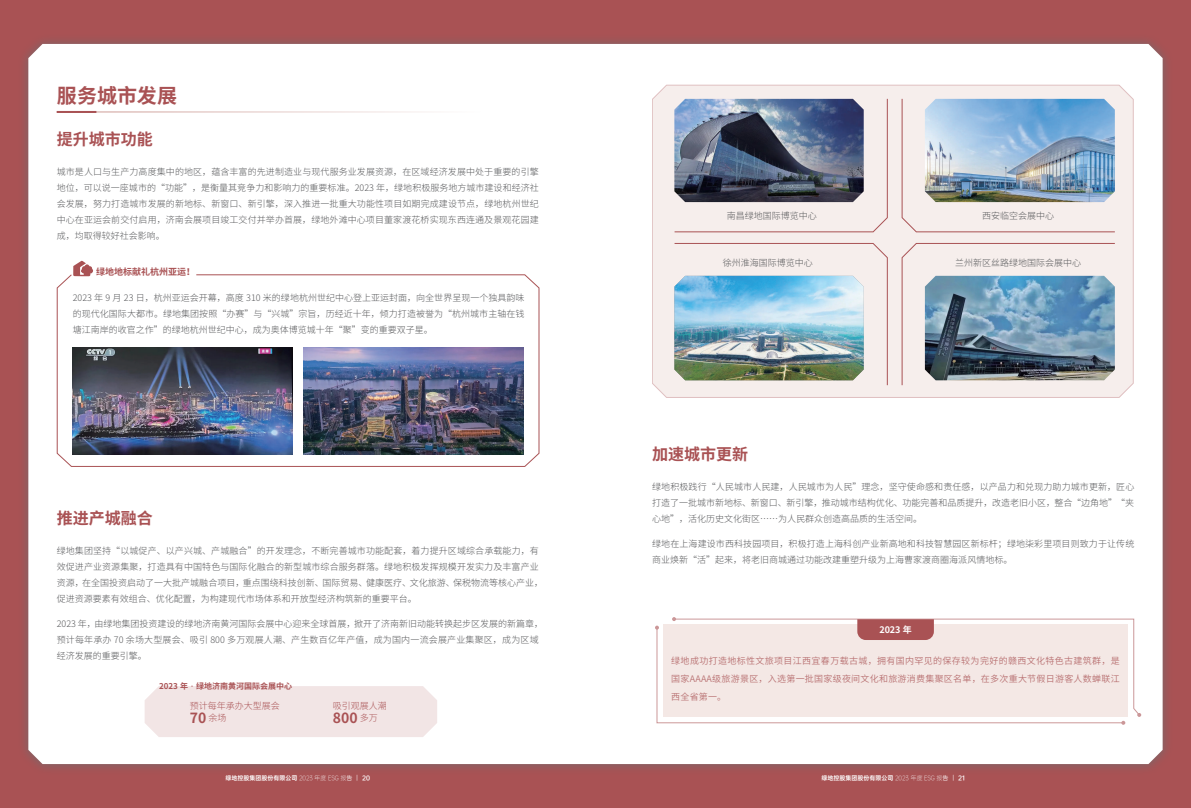
<style>
.page{position:relative;width:1191px;height:808px;background:#a95254}
.page>*{position:absolute;margin:0;border:0;box-sizing:border-box;transform-origin:0 0}
.t1{font:700 20px "Source Han Sans CN";letter-spacing:.005em;color:#a95254}
.t2{font:700 16px "Source Han Sans CN";color:#a95254}
.t3{font:700 14px "Source Han Sans CN";color:#a95254}
.t4{font:300 9px/16px "Source Han Sans CN";color:#57585a;text-align:justify}
.t5{font:9px/18px "Source Han Sans CN";letter-spacing:.03em;color:#a95254;text-align:justify}
.t6{font:300 9px "Source Han Sans CN";color:#a95254}
.t7{font:700 9px "Source Han Sans CN";color:#a95254}
.t8{font:700 9px "Source Han Sans CN";color:#fff}
.t9{font:700 8px "Source Han Sans CN";color:#a95254}
.t10{font:6px "OPPO Sans B";color:#fff}
.s1{font-family:"FZLTHK GBK1 0";font-weight:400}
.s2{font-weight:300;font-size:9px}
.s3{font-family:"OPPO Sans L"}
.s4{font-family:"OPPO Sans R"}
</style>
<div class="page">
<div style="left:18px;top:33px;width:1155px;height:742px;background:#6c6d70;opacity:.8"></div>
<div style="left:28px;top:44px;width:1134px;height:720px;background:#fff"></div>
<hr style="left:57px;top:112px;width:482px;height:1px;background:#ce9e98">
<hr style="left:57px;top:111px;width:39px;height:2px;background:#a95254">
<div style="left:56px;top:273px;width:484px;height:194px;background:#fff"></div>
<img style="left:73px;top:347px;width:220px;height:107px">
<svg style="left:73px;top:260px;width:21px;height:16px"></svg>
<img style="left:303px;top:347px;width:220px;height:107px">
<div style="left:145px;top:686px;width:292px;height:51px;background:#f2e5e5"></div>
<svg style="left:652px;top:85px;width:481px;height:313px;background:#f4eae8"></svg>
<div style="left:674px;top:99px;width:213px;height:133px;background:#f6eeec"></div>
<div style="left:902px;top:99px;width:213px;height:133px;background:#f6eeec"></div>
<svg style="left:902px;top:243px;width:213px;height:142px;background:#f1e8e7"></svg>
<img style="left:674px;top:99px;width:189px;height:103px">
<img style="left:925px;top:99px;width:189px;height:103px">
<img style="left:925px;top:276px;width:189px;height:104px">
<svg style="left:674px;top:243px;width:213px;height:142px;background:#f2e8e6"></svg>
<img style="left:674px;top:276px;width:189px;height:104px">
<svg style="left:673px;top:618px;width:467px;height:98px;background:#f6edec"></svg>
<svg style="left:1137px;top:713px;width:4px;height:4px"></svg>
<svg style="left:672px;top:617px;width:4px;height:4px"></svg>
<svg style="left:656px;top:627px;width:468px;height:97px;background:#f4e8e5"></svg>
<svg style="left:655px;top:626px;width:4px;height:4px"></svg>
<svg style="left:1121px;top:721px;width:4px;height:4px"></svg>
<svg style="left:857px;top:619px;width:77px;height:21px"></svg>
<h1 class="t1" style="left:57px;top:84px;width:122px">服务城市发展</h1>
<h2 class="t2" style="left:57px;top:130px;width:97px">提升城市功能</h2>
<p class="t4" style="left:57px;top:164px;width:483px">城市是人口与生产力高度集中的地区，蕴含丰富的先进制造业与现代服务业发展资源，在区域经济发展中处于重要的引擎地位，可以说一座城市的“功能”，是衡量其竞争力和影响力的重要标准。2023 年，绿地积极服务地方城市建设和经济社会发展，努力打造城市发展的新地标、新窗口、新引擎，深入推进一批重大功能性项目如期完成建设节点，绿地杭州世纪中心在亚运会前交付启用，济南会展项目竣工交付并举办首展，绿地外滩中心项目董家渡花桥实现东西连通及景观花园建成，均取得较好社会影响。</p>
<p class="t7" style="left:96px;top:267px;width:100px">绿地地标献礼杭州亚运！</p>
<p class="t4" style="left:73px;top:290px;width:453px">2023 年 9 月 23 日，杭州亚运会开幕，高度 310 米的绿地杭州世纪中心登上亚运封面，向全世界呈现一个独具韵味的现代化国际大都市。绿地集团按照“办赛”与“兴城”宗旨，历经近十年，倾力打造被誉为“杭州城市主轴在钱塘江南岸的收官之作”的绿地杭州世纪中心，成为奥体博览城十年“聚”变的重要双子星。</p>
<h2 class="t2" style="left:57px;top:509px;width:97px">推进产城融合</h2>
<p class="t4" style="left:57px;top:543px;width:488px;text-align:left">绿地集团坚持“以城促产、以产兴城、产城融合”的开发理念，不断完善城市功能配套，着力提升区域综合承载能力，有效促进产业资源集聚，打造具有中国特色与国际化融合的新型城市综合服务群落。绿地积极发挥规模开发实力及丰富产业资源，在全国投资启动了一大批产城融合项目，重点围绕科技创新、国际贸易、健康医疗、文化旅游、保税物流等核心产业，促进资源要素有效组合、优化配置，为构建现代市场体系和开放型经济构筑新的重要平台。</p>
<p class="t4" style="left:57px;top:615px;width:488px;text-align:left">2023 年，由绿地集团投资建设的绿地济南黄河国际会展中心迎来全球首展，掀开了济南新旧动能转换起步区发展的新篇章，预计每年承办 70 余场大型展会、吸引 800 多万观展人潮、产生数百亿年产值，成为国内一流会展产业集聚区，成为区域经济发展的重要引擎。</p>
<p class="t9" style="left:159px;top:681px;width:134px">2023 年<span class="s1">·</span>绿地济南黄河国际会展中心</p>
<p class="t6" style="left:190px;top:700px;width:91px">预计每年承办大型展会</p>
<h3 class="t3" style="left:190px;top:710px;width:38px">70 <span class="s2">余场</span></h3>
<p class="t6" style="left:333px;top:700px;width:55px">吸引观展人潮</p>
<h3 class="t3" style="left:333px;top:710px;width:46px">800 <span class="s2">多万</span></h3>
<p class="t4" style="left:726px;top:207px;width:91px">南昌绿地国际博览中心</p>
<p class="t4" style="left:723px;top:255px;width:91px">徐州淮海国际博览中心</p>
<h2 class="t2" style="left:652px;top:445px;width:97px">加速城市更新</h2>
<p class="t4" style="left:982px;top:207px;width:74px">西安临空会展中心</p>
<p class="t4" style="left:955px;top:255px;width:128px">兰州新区丝路绿地国际会展中心</p>
<p class="t4" style="left:652px;top:479px;width:484px">绿地积极践行“人民城市人民建，人民城市为人民”理念，坚守使命感和责任感，以产品力和兑现力助力城市更新，匠心打造了一批城市新地标、新窗口、新引擎，推动城市结构优化、功能完善和品质提升，改造老旧小区，整合“边角地”“夹心地”，活化历史文化街区……为人民群众创造高品质的生活空间。</p>
<p class="t4" style="left:652px;top:536px;width:483px">绿地在上海建设市西科技园项目，积极打造上海科创产业新高地和科技智慧园区新标杆；绿地柒彩里项目则致力于让传统商业焕新“活”起来，将老旧商城通过功能改建重塑升级为上海曹家渡商圈海派风情地标。</p>
<p class="t8" style="left:879px;top:625px;width:34px">2023 年</p>
<p class="t5" style="left:671px;top:652px;width:450px">绿地成功打造地标性文旅项目江西宜春万载古城，拥有国内罕见的保存较为完好的赣西文化特色古建筑群，是国家AAAA级旅游景区，入选第一批国家级夜间文化和旅游消费集聚区名单，在多次重大节假日游客人数蝉联江西全省第一。</p>
<p class="t10" style="left:225px;top:773px;width:146px">绿地控股集团股份有限公司 <span class="s3">2023 年度 ESG 报</span><span class="s4">｜告 ｜</span>20 20</p>
<p class="t10" style="left:234px;top:773px;width:111px">绿地控股集团有限公司 <span class="s3">2023 年 ESG 报告</span></p>
<p class="t10" style="left:821px;top:773px;width:145px">绿地控股集团股份有限公司 <span class="s3">2023 年度 ESG 报</span><span class="s4">｜告 ｜</span>21 21</p>
<p class="t10" style="left:830px;top:773px;width:111px">绿地控股集团有限公司 <span class="s3">2023 年 ESG 报告</span></p>
</div>
